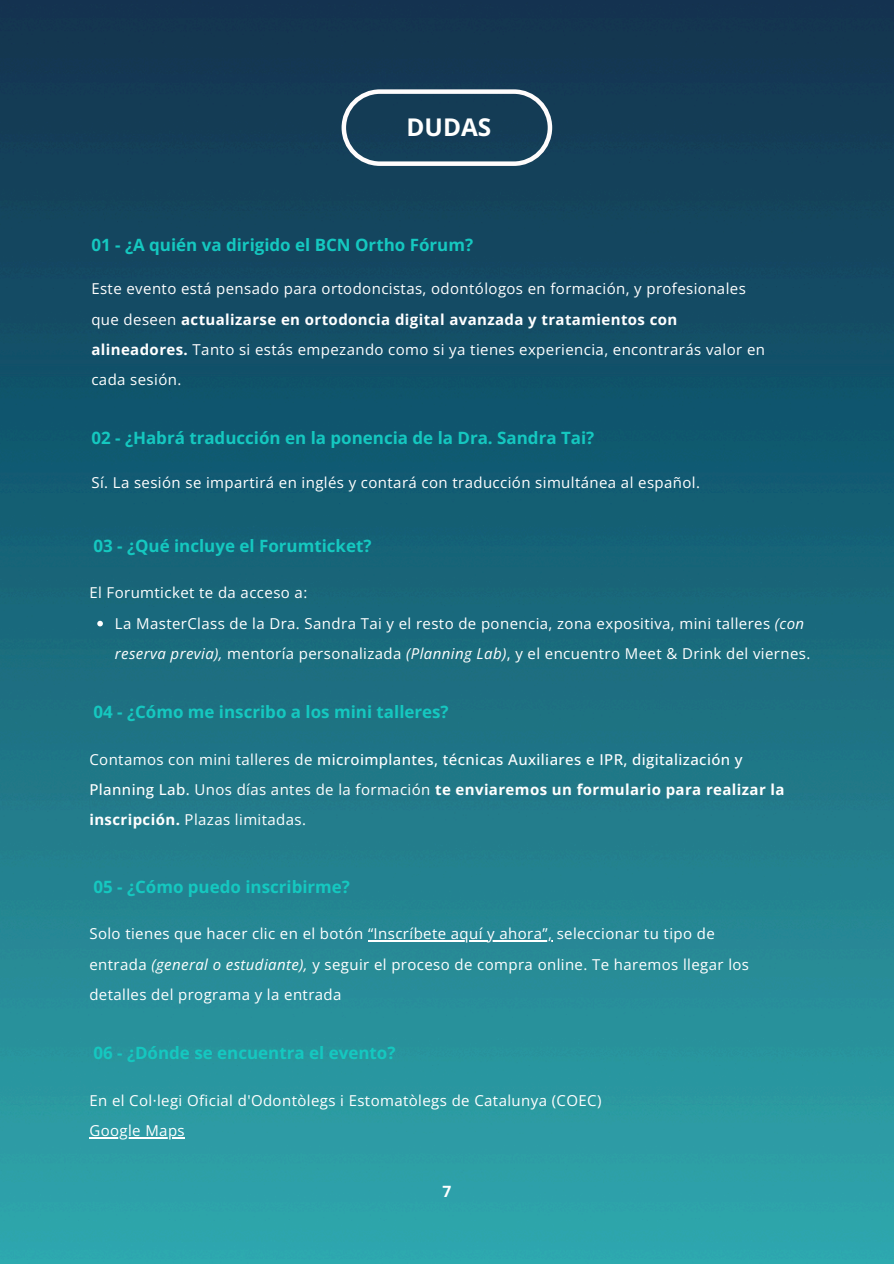
<style>
.page{position:relative;width:894px;height:1264px;background:#fff}
.page>*{position:absolute;margin:0;border:0;box-sizing:border-box;transform-origin:0 0}
.t1{font:700 24.3px "Open Sans";color:#fff}
.t2{font:700 16.95px "Open Sans";color:#15c8c0}
.t3{font:700 15.6px "Open Sans";color:#fff}
.t4{font:15px/30.5px "Open Sans";letter-spacing:.025em;color:#fff}
.s1{font-weight:700}
.s2{font-style:italic}
.s3{font-weight:500}
</style>
<div class="page">
<img style="left:0;top:0;width:893px;height:1263px">
<svg style="left:341px;top:89px;width:211px;height:77px;background:#34576d"></svg>
<svg style="left:97px;top:620px;width:6px;height:6px"></svg>
<hr style="left:368px;top:940px;width:184px;height:1px;background:#fff">
<hr style="left:89px;top:1137px;width:96px;height:1px;background:#fff">
<h1 class="t1" style="left:406px;top:110px;width:86px">DUDAS</h1>
<p class="t2" style="left:91px;top:233px;width:383px">01 - ¿A quién va dirigido el BCN Ortho Fórum?</p>
<p class="t4" style="left:91px;top:273px;width:675px">Este evento está pensado para ortodoncistas, odontólogos en formación, y profesionales que deseen <span class="s1">actualizarse en ortodoncia digital avanzada y tratamientos con alineadores.</span> Tanto si estás empezando como si ya tienes experiencia, encontrarás valor en cada sesión.</p>
<p class="t2" style="left:91px;top:426px;width:504px">02 - ¿Habrá traducción en la ponencia de la Dra. Sandra Tai?</p>
<p class="t4" style="left:91px;top:467px;width:610px">Sí. La sesión se impartirá en inglés y contará con traducción simultánea al español.</p>
<p class="t2" style="left:93px;top:533px;width:280px">03 - ¿Qué incluye el Forumticket?</p>
<p class="t4" style="left:115px;top:577px;width:696px;text-indent:-25px">El Forumticket te da acceso a:<br>La MasterClass de la Dra. Sandra Tai y el resto de ponencia, zona expositiva, mini talleres <span class="s2">(con reserva previa),</span> mentoría personalizada <span class="s2">(Planning Lab)</span>, y el encuentro Meet &amp; Drink del viernes.</p>
<p class="t2" style="left:93px;top:700px;width:357px">04 - ¿Cómo me inscribo a los mini talleres?</p>
<p class="t4" style="left:89px;top:743px;width:696px">Contamos con mini talleres de <span class="s3">microimplantes, técnicas Auxiliares e IPR, digitalización y<br>Planning Lab.</span> Unos días antes de la formación <span class="s1">te enviaremos un formulario para realizar la inscripción.</span> Plazas limitadas.</p>
<p class="t2" style="left:93px;top:874px;width:258px">05 - ¿Cómo puedo inscribirme?</p>
<p class="t4" style="left:89px;top:918px;width:661px">Solo tienes que hacer clic en el botón “Inscríbete aquí y ahora”, seleccionar tu tipo de entrada <span class="s2">(general o estudiante),</span> y seguir el proceso de compra online. Te haremos llegar los detalles del programa y la entrada</p>
<p class="t2" style="left:93px;top:1040px;width:303px">06 - ¿Dónde se encuentra el evento?</p>
<p class="t4" style="left:89px;top:1084px;width:513px">En el Col·legi Oficial d'Odontòlegs i Estomatòlegs de Catalunya (COEC)<br>Google Maps</p>
<p class="t3" style="left:442px;top:1180px;width:10px">7</p>
</div>
